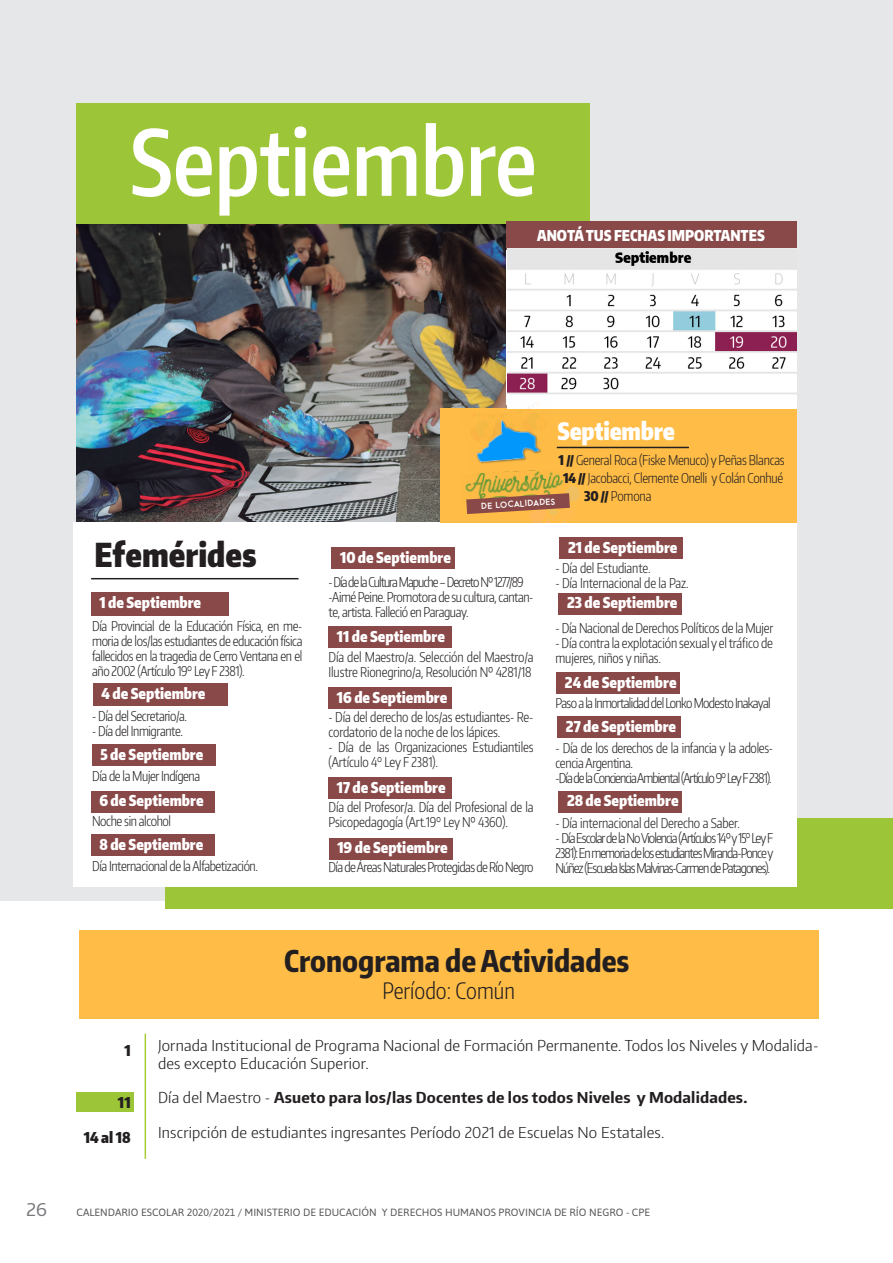
<style>
.page{position:relative;width:893px;height:1263px;background:#fff}
.page>*{position:absolute;margin:0;border:0;box-sizing:border-box;transform-origin:0 0}
.t1{font:600 90px "Encode Sans Compressed";color:#fff}
.t2{font:900 33px "Encode Sans Compressed";color:#231f20}
.t3{font:800 30px "Encode Sans Compressed";color:#231f20}
.t4{font:900 24px "Encode Sans Compressed";letter-spacing:-.01em;color:#fff}
.t5{font:300 22.5px "Encode Sans Compressed";color:#231f20}
.t6{font:17.55px "Encode Sans";color:#76787b}
.t7{font:900 15px "Encode Sans Compressed";color:#fff}
.t8{font:300 15px/17.2px "Encode Sans Compressed";letter-spacing:.01em;color:#231f20;scale:1.16 1}
.t9{font:700 15px "Encode Sans Compressed";letter-spacing:.01em;color:#231f20;scale:1.16 1}
.t10{font:900 15px "Encode Sans Compressed";color:#231f20}
.t11{font:300 13.5px/15px "Encode Sans Compressed";letter-spacing:-.025em;color:#231f20}
.t12{font:300 13.5px "Encode Sans Compressed";letter-spacing:-.05em;color:#231f20}
.t13{font:10.5px "Asap";color:#57585a}
.t14{font:800 7.95px "Arca Majora";color:#fff}
.s1{font-weight:900}
.s2{font-weight:300}
</style>
<div class="page">
<div style="left:0;top:0;width:893px;height:900px;background:#e6e7e9"></div>
<img style="left:77px;top:223px;width:429px;height:299px">
<div style="left:166px;top:819px;width:727px;height:90px;background:#9cc538"></div>
<div style="left:77px;top:1093px;width:57px;height:19px;background:#9cc538"></div>
<hr style="left:145px;top:1034px;width:1px;height:125px;background:#a6cd34">
<div style="left:73px;top:522px;width:724px;height:365px;background:#fff"></div>
<div style="left:76px;top:103px;width:514px;height:120px;background:#9cc538"></div>
<div style="left:91px;top:592px;width:137px;height:23px;background:#884948"></div>
<div style="left:93px;top:684px;width:135px;height:22px;background:#884948"></div>
<div style="left:92px;top:744px;width:124px;height:21px;background:#884948"></div>
<hr style="left:91px;top:578px;width:208px;height:1px;background:#231f20">
<div style="left:440px;top:408px;width:357px;height:114px;background:#ffbd47"></div>
<hr style="left:557px;top:447px;width:132px;height:1px;background:#231f20">
<div style="left:506px;top:221px;width:290px;height:29px;background:#884948"></div>
<div style="left:91px;top:791px;width:124px;height:21px;background:#884948"></div>
<div style="left:91px;top:834px;width:124px;height:22px;background:#884948"></div>
<div style="left:332px;top:547px;width:123px;height:22px;background:#884948"></div>
<div style="left:329px;top:838px;width:123px;height:21px;background:#884948"></div>
<div style="left:560px;top:538px;width:123px;height:21px;background:#884948"></div>
<div style="left:559px;top:593px;width:123px;height:21px;background:#884948"></div>
<div style="left:557px;top:672px;width:123px;height:21px;background:#884948"></div>
<div style="left:558px;top:716px;width:123px;height:22px;background:#884948"></div>
<div style="left:559px;top:791px;width:123px;height:21px;background:#884948"></div>
<div style="left:329px;top:626px;width:123px;height:21px;background:#884948"></div>
<div style="left:329px;top:687px;width:123px;height:22px;background:#884948"></div>
<div style="left:329px;top:777px;width:123px;height:22px;background:#884948"></div>
<img style="left:507px;top:249px;width:289px;height:159px">
<div style="left:79px;top:930px;width:740px;height:88px;background:#ffbd47"></div>
<img style="left:461px;top:394px;width:100px;height:55px">
<img style="left:481px;top:410px;width:44px;height:9px">
<img style="left:510px;top:486px;width:74px;height:37px">
<img style="left:465px;top:470px;width:103px;height:23px">
<svg style="left:466px;top:493px;width:104px;height:21px"></svg>
<img style="left:474px;top:419px;width:71px;height:45px">
<h1 class="t1" style="left:130px;top:103px;width:409px">Septiembre</h1>
<p class="t7" style="left:537px;top:226px;width:229px">ANOTÁ TUS FECHAS IMPORTANTES</p>
<h3 class="t4" style="left:557px;top:416px;width:119px">Septiembre</h3>
<h2 class="t2" style="left:95px;top:533px;width:164px">Efemérides</h2>
<p class="t7" style="left:99px;top:592px;width:103px">1 de Septiembre</p>
<p class="t11" style="left:92px;top:617px;width:212px;text-align:justify">Día Provincial de la Educación Física, en me&shy;moria de los/las estudiantes de educación física fallecidos en la tragedia de Cerro Ventana en el año 2002 (Artículo 19° Ley F 2381).</p>
<p class="t11" style="left:92px;top:707px;width:96px">- Día del Secretario/a.</p>
<p class="t11" style="left:92px;top:722px;width:92px">- Día del Inmigrante.</p>
<p class="t11" style="left:92px;top:767px;width:110px">Día de la Mujer Indígena</p>
<p class="t11" style="left:92px;top:812px;width:80px">Noche sin alcohol</p>
<p class="t11" style="left:92px;top:857px;width:167px">Día Internacional de la Alfabetización.</p>
<p class="t7" style="left:102px;top:684px;width:105px">4 de Septiembre</p>
<p class="t7" style="left:101px;top:744px;width:104px">5 de Septiembre</p>
<p class="t7" style="left:99px;top:791px;width:106px">6 de Septiembre</p>
<p class="t7" style="left:99px;top:834px;width:105px">8 de Septiembre</p>
<p class="t11" style="left:558px;top:452px;width:228px"><span class="s1">1 //</span> General Roca (Fiske Menuco) y Peñas Blancas</p>
<p class="t11" style="left:563px;top:470px;width:222px"><span class="s1">14 //</span> Jacobacci, Clemente Onelli y Colán Conhué</p>
<p class="t11" style="left:584px;top:488px;width:69px"><span class="s1">30 //</span> Pomona</p>
<p class="t14" style="left:481px;top:500px;width:76px;rotate:-3deg">DE LOCALIDADES</p>
<p class="t7" style="left:340px;top:547px;width:112px">10 de Septiembre</p>
<p class="t11" style="left:329px;top:574px;width:206px">- Día de la Cultura Mapuche – Decreto Nº 1277/89 -Aimé Peine. Promotora de su cultura, cantan&shy;te, artista. Falleció en Paraguay.</p>
<p class="t11" style="left:329px;top:649px;width:206px">Día del Maestro/a. Selección del Maestro/a<br>Ilustre Rionegrino/a, Resolución Nº 4281/18</p>
<p class="t11" style="left:329px;top:709px;width:206px">- Día del derecho de los/as estudiantes- Re&shy;cordatorio de la noche de los lápices.</p>
<p class="t11" style="left:329px;top:739px;width:206px">- Día de las Organizaciones Estudiantiles (Artículo 4° Ley F 2381).</p>
<p class="t11" style="left:329px;top:799px;width:206px">Día del Profesor/a. Día del Profesional de la<br>Psicopedagogía (Art.19° Ley Nº 4360).</p>
<p class="t11" style="left:329px;top:859px;width:206px">Día de Áreas Naturales Protegidas de Río Negro</p>
<p class="t7" style="left:337px;top:626px;width:109px">11 de Septiembre</p>
<p class="t7" style="left:337px;top:687px;width:112px">16 de Septiembre</p>
<p class="t7" style="left:337px;top:777px;width:110px">17 de Septiembre</p>
<p class="t7" style="left:337px;top:838px;width:112px">19 de Septiembre</p>
<p class="t7" style="left:568px;top:538px;width:111px">21 de Septiembre</p>
<p class="t7" style="left:567px;top:593px;width:112px">23 de Septiembre</p>
<p class="t11" style="left:555px;top:560px;width:97px">- Día del Estudiante.</p>
<p class="t11" style="left:555px;top:575px;width:135px">- Día Internacional de la Paz.</p>
<p class="t11" style="left:555px;top:620px;width:219px">- Día Nacional de Derechos Políticos de la Mujer</p>
<p class="t11" style="left:555px;top:635px;width:219px">- Día contra la explotación sexual y el tráfico de mujeres, niños y niñas.</p>
<p class="t12" style="left:555px;top:694px;width:217px">Paso a la Inmortalidad del Lonko Modesto Inakayal</p>
<p class="t11" style="left:555px;top:740px;width:219px">- Día de los derechos de la infancia y la adoles&shy;cencia Argentina.<br>-Día de la Conciencia Ambiental(Artículo 9° Ley F 2381).</p>
<p class="t11" style="left:555px;top:815px;width:186px">- Día internacional del Derecho a Saber.</p>
<p class="t11" style="left:555px;top:830px;width:219px;text-align:justify">- Día Escolar de la No Violencia (Artículos 14º y 15° Ley F 2381):En memoria de los estudiantes Miranda-Ponce y Núñez (Escuela Islas Malvinas-Carmen de Patagones).</p>
<p class="t7" style="left:565px;top:672px;width:113px">24 de Septiembre</p>
<p class="t7" style="left:566px;top:716px;width:112px">27 de Septiembre</p>
<p class="t7" style="left:567px;top:791px;width:113px">28 de Septiembre</p>
<p class="t10" style="left:124px;top:1041px;width:8px">1</p>
<p class="t10" style="left:118px;top:1093px;width:14px">11</p>
<p class="t10" style="left:84px;top:1127px;width:48px">14 al 18</p>
<h3 class="t3" style="left:284px;top:941px;width:347px">Cronograma de Actividades</h3>
<h3 class="t5" style="left:382px;top:975px;width:134px">Período: Común</h3>
<p class="t8" style="left:158px;top:1036px;width:571px">Jornada Institucional de Programa Nacional de Formación Permanente. Todos los Niveles y Modalida&shy;des excepto Educación Superior.</p>
<p class="t9" style="left:158px;top:1087px;width:509px"><span class="s2">Día del Maestro -</span> Asueto para los/las Docentes de los todos Niveles y Modalidades.</p>
<p class="t8" style="left:158px;top:1123px;width:438px">Inscripción de estudiantes ingresantes Período 2021 de Escuelas No Estatales.</p>
<p class="t6" style="left:26px;top:1198px;width:22px">26</p>
<p class="t13" style="left:77px;top:1205px;width:575px">CALENDARIO ESCOLAR 2020/2021 / MINISTERIO DE EDUCACIÓN Y DERECHOS HUMANOS PROVINCIA DE RÍO NEGRO - CPE</p>
</div>
